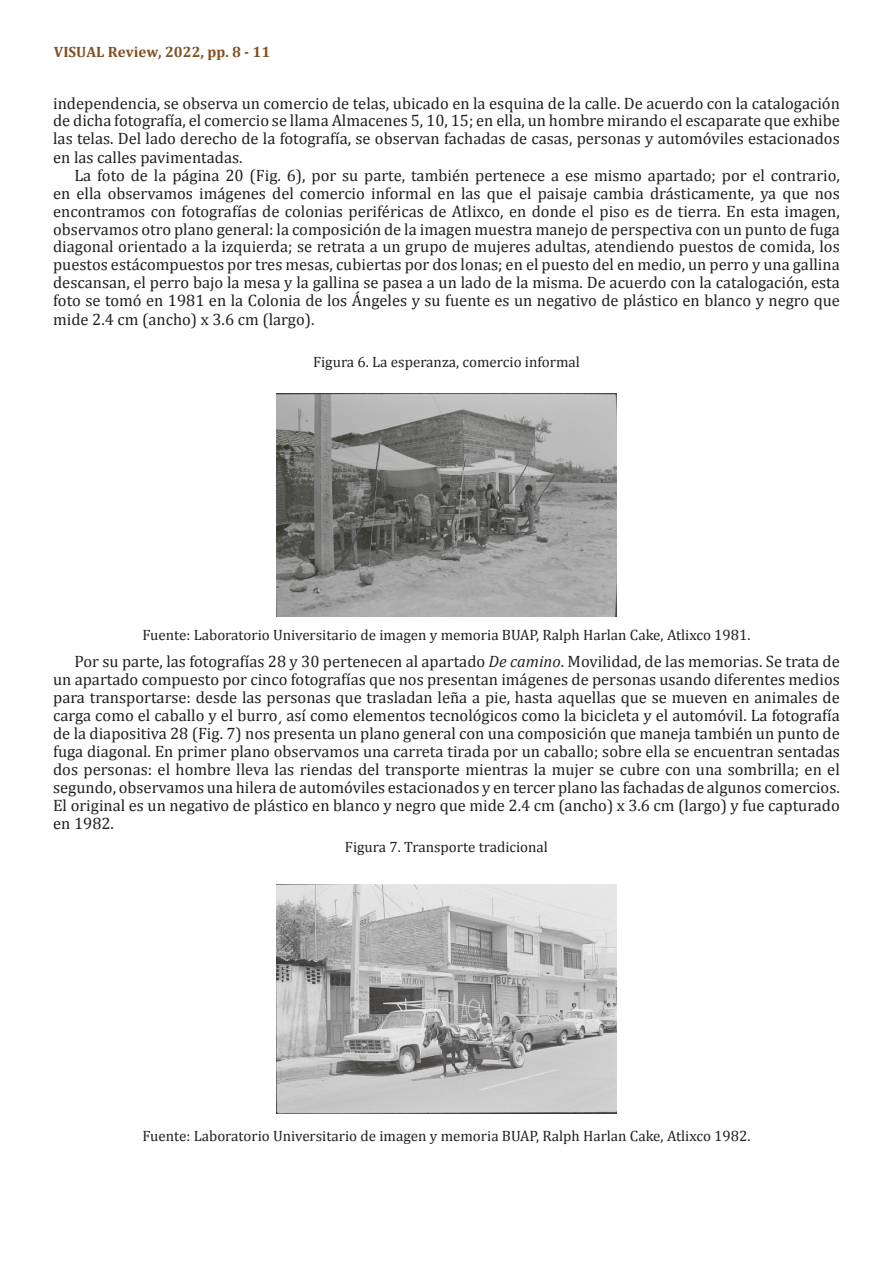
<style>
.page{position:relative;width:893px;height:1263px;background:#fff}
.page>*{position:absolute;margin:0;border:0;box-sizing:border-box;transform-origin:0 0}
.Fuente-Tablas{font:16.5px "Cambria";color:#231f20}
.Parrafos-siguientes{font:16.5px/18px "Cambria";color:#231f20;text-align:justify}
.Fuente-Tablas-2{font:15px "Cambria";color:#231f20}
.Fuente-Tablas-3{font:700 15px "Cambria";color:#845022}
.s1{font-style:italic}
</style>
<div class="page">
<img style="left:276px;top:393px;width:341px;height:224px">
<img style="left:276px;top:884px;width:341px;height:230px">
<p class="Fuente-Tablas-3" style="left:54px;top:41px;width:218px">VISUAL Review, 2022, pp. 8 - 11</p>
<p class="Fuente-Tablas" style="left:53px;top:93px;width:788px">independencia, se observa un comercio de telas, ubicado en la esquina de la calle. De acuerdo con la catalogación</p>
<p class="Fuente-Tablas" style="left:53px;top:111px;width:788px">de dicha fotografía, el comercio se llama Almacenes 5, 10, 15; en ella, un hombre mirando el escaparate que exhibe</p>
<p class="Fuente-Tablas" style="left:53px;top:128px;width:788px">las telas. Del lado derecho de la fotografía, se observan fachadas de casas, personas y automóviles estacionados</p>
<p class="Fuente-Tablas" style="left:53px;top:147px;width:191px">en las calles pavimentadas.</p>
<p class="Fuente-Tablas" style="left:74px;top:165px;width:767px">La foto de la página 20 (Fig. 6), por su parte, también pertenece a ese mismo apartado; por el contrario,</p>
<p class="Fuente-Tablas" style="left:53px;top:183px;width:788px">en ella observamos imágenes del comercio informal en las que el paisaje cambia drásticamente, ya que nos</p>
<p class="Fuente-Tablas" style="left:53px;top:201px;width:788px">encontramos con fotografías de colonias periféricas de Atlixco, en donde el piso es de tierra. En esta imagen,</p>
<p class="Fuente-Tablas" style="left:53px;top:219px;width:788px">observamos otro plano general: la composición de la imagen muestra manejo de perspectiva con un punto de fuga</p>
<p class="Fuente-Tablas" style="left:53px;top:237px;width:788px">diagonal orientado a la izquierda; se retrata a un grupo de mujeres adultas, atendiendo puestos de comida, los</p>
<p class="Fuente-Tablas" style="left:53px;top:255px;width:788px">puestos estácompuestos por tres mesas, cubiertas por dos lonas; en el puesto del en medio, un perro y una gallina</p>
<p class="Fuente-Tablas" style="left:53px;top:273px;width:788px">descansan, el perro bajo la mesa y la gallina se pasea a un lado de la misma. De acuerdo con la catalogación, esta</p>
<p class="Fuente-Tablas" style="left:53px;top:290px;width:788px">foto se tomó en 1981 en la Colonia de los Ángeles y su fuente es un negativo de plástico en blanco y negro que</p>
<p class="Fuente-Tablas" style="left:53px;top:309px;width:263px">mide 2.4 cm (ancho) x 3.6 cm (largo).</p>
<p class="Fuente-Tablas-2" style="left:313px;top:352px;width:268px">Figura 6. La esperanza, comercio informal</p>
<p class="Fuente-Tablas-2" style="left:142px;top:626px;width:610px">Fuente: Laboratorio Universitario de imagen y memoria BUAP, Ralph Harlan Cake, Atlixco 1981.</p>
<p class="Parrafos-siguientes" style="left:53px;top:652px;width:788px;text-indent:21px">Por su parte, las fotografías 28 y 30 pertenecen al apartado <span class="s1">De camino</span>. Movilidad, de las memorias. Se trata de un apartado compuesto por cinco fotografías que nos presentan imágenes de personas usando diferentes medios para transportarse: desde las personas que trasladan leña a pie, hasta aquellas que se mueven en animales de carga como el caballo y el burro¸ así como elementos tecnológicos como la bicicleta y el automóvil. La fotografía de la diapositiva 28 (Fig. 7) nos presenta un plano general con una composición que maneja también un punto de fuga diagonal. En primer plano observamos una carreta tirada por un caballo; sobre ella se encuentran sentadas dos personas: el hombre lleva las riendas del transporte mientras la mujer se cubre con una sombrilla; en el segundo, observamos una hilera de automóviles estacionados y en tercer plano las fachadas de algunos comercios.<br>El original es un negativo de plástico en blanco y negro que mide 2.4 cm (ancho) x 3.6 cm (largo) y fue capturado en 1982.</p>
<p class="Fuente-Tablas-2" style="left:345px;top:838px;width:205px">Figura 7. Transporte tradicional</p>
<p class="Fuente-Tablas-2" style="left:142px;top:1127px;width:610px">Fuente: Laboratorio Universitario de imagen y memoria BUAP, Ralph Harlan Cake, Atlixco 1982.</p>
</div>
